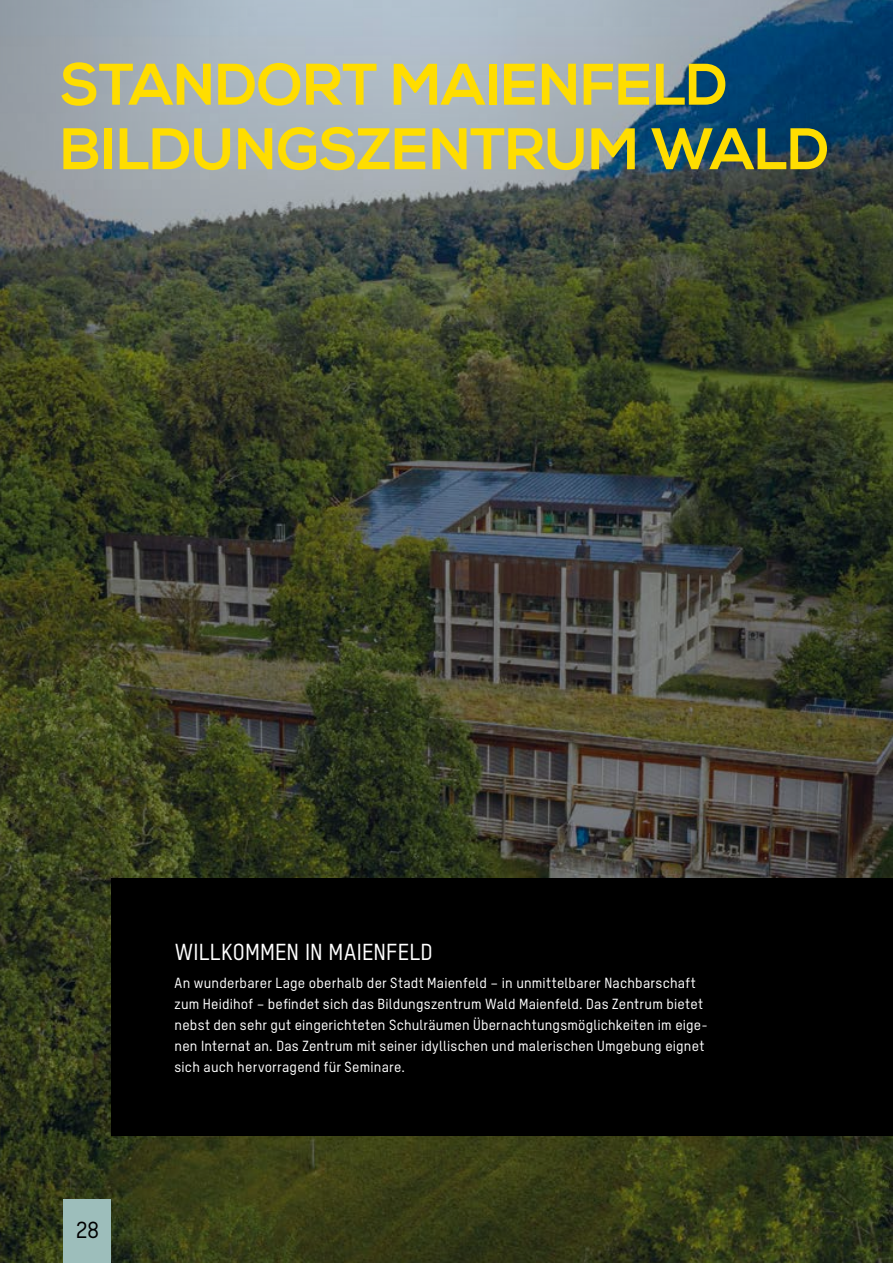
<style>
.page{position:relative;width:893px;height:1263px;background:#fff}
.page>*{position:absolute;margin:0;border:0;box-sizing:border-box;transform-origin:0 0}
.t1{font:700 58.5px/64.5px "Nexa";color:#fd0}
.t2{font:22.5px "T Star Medium";letter-spacing:.015em;color:#fff}
.t3{font:22.5px "T Star Medium";color:#000}
.t4{font:14.25px/21px "T Star Medium";letter-spacing:.015em;color:#fff}
</style>
<div class="page">
<img style="left:0;top:0;width:893px;height:1263px">
<div style="left:64px;top:1199px;width:47px;height:64px;background:#9dbebb"></div>
<div style="left:111px;top:878px;width:782px;height:257px;background:#000"></div>
<h1 class="t1" style="left:61px;top:54px;width:770px">STANDORT MAIENFELD<br>BILDUNGSZENTRUM WALD</h1>
<h2 class="t3" style="left:76px;top:1216px;width:24px">28</h2>
<h2 class="t2" style="left:175px;top:938px;width:260px">WILLKOMMEN IN MAIENFELD</h2>
<p class="t4" style="left:175px;top:972px;width:535px">An wunderbarer Lage oberhalb der Stadt Maienfeld – in unmittelbarer Nachbarschaft zum Heidihof – befindet sich das Bildungszentrum Wald Maienfeld. Das Zentrum bietet nebst den sehr gut eingerichteten Schulräumen Übernachtungsmöglichkeiten im eige&shy;nen Internat an. Das Zentrum mit seiner idyllischen und malerischen Umgebung eignet sich auch hervorragend für Seminare.</p>
</div>
